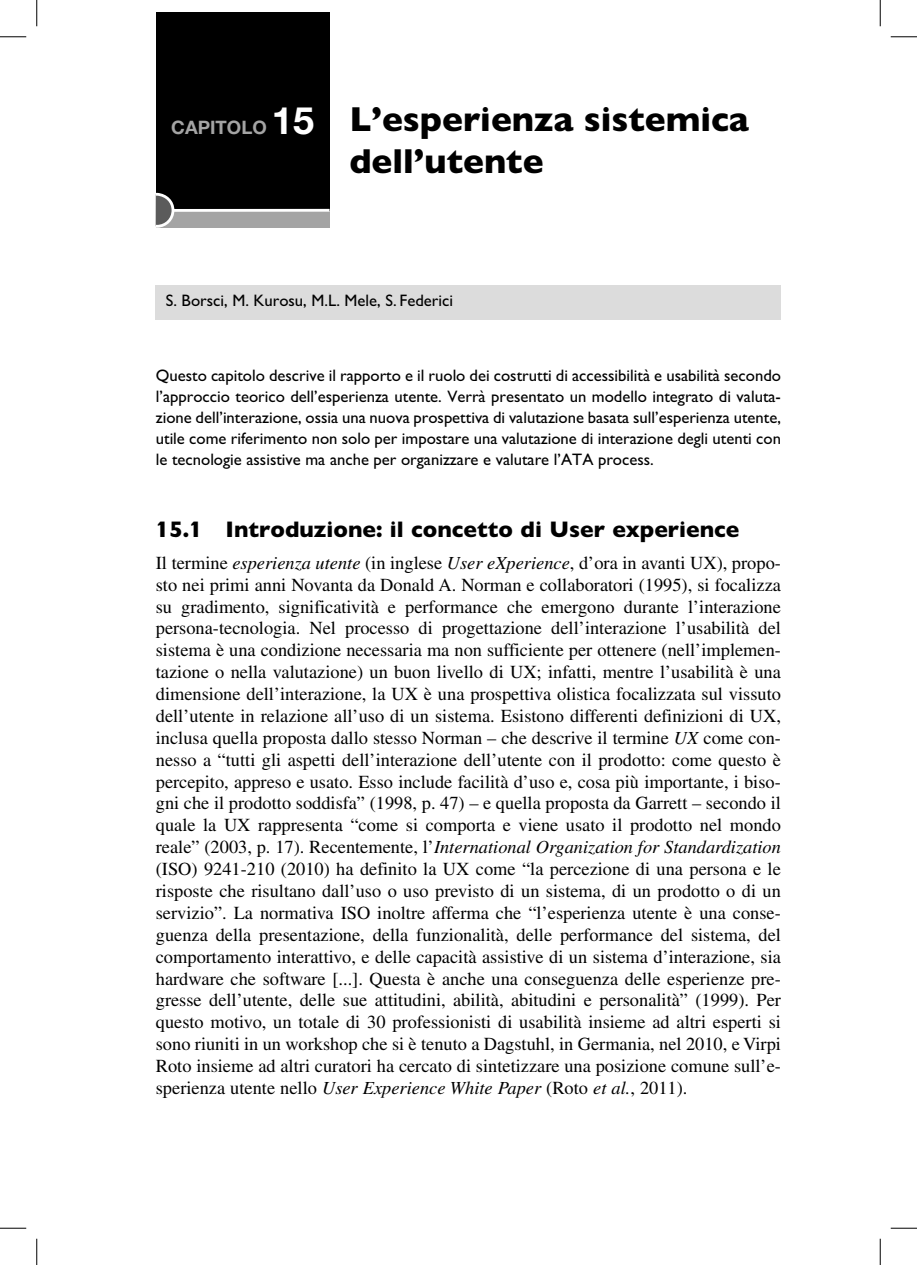
<style>
.page{position:relative;width:917px;height:1265px;background:#fff}
.page>*{position:absolute;margin:0;border:0;box-sizing:border-box;transform-origin:0 0}
.t1{font:700 35px/42px "PE Gill Sans";color:#000}
.t2{font:700 22.75px "PE Gill Sans";color:#000}
.t3{font:18.38px/21.9px "Times LT Std";color:#000;text-align:justify}
.t4{font:16.62px/21px "PE Gill Sans";color:#000;text-align:justify}
.s1{font-family:"Helvetica Neue LT Std";font-size:37.8px;color:#fff}
.s2{font-style:italic}
</style>
<div class="page">
<div style="left:156px;top:203px;width:174px;height:25px;background:#a4a4a4"></div>
<div style="left:156px;top:12px;width:174px;height:198px;background:#000"></div>
<hr style="left:173px;top:209px;width:157px;height:3px;background:#fff">
<svg style="left:155px;top:192px;width:21px;height:36px"></svg>
<div style="left:156px;top:285px;width:625px;height:35px;background:#dcdcdc"></div>
<svg style="left:0;top:36px;width:26px;height:1px"></svg>
<svg style="left:891px;top:36px;width:26px;height:1px"></svg>
<svg style="left:0;top:1227px;width:26px;height:1px"></svg>
<svg style="left:891px;top:1227px;width:26px;height:1px"></svg>
<svg style="left:36px;top:0;width:1px;height:26px"></svg>
<svg style="left:36px;top:1238px;width:1px;height:26px"></svg>
<svg style="left:880px;top:0;width:1px;height:26px"></svg>
<svg style="left:880px;top:1238px;width:1px;height:26px"></svg>
<h1 class="t1" style="left:349px;top:98px;width:401px;text-indent:-178px"><sub>CAPITOLO</sub> <span class="s1">15</span> L’esperienza sistemica dell’utente</h1>
<p class="t4" style="left:166px;top:290px;width:289px">S. Borsci, M. Kurosu, M.L. Mele, S. Federici</p>
<p class="t4" style="left:156px;top:364px;width:627px">Questo capitolo descrive il rapporto e il ruolo dei costrutti di accessibilità e usabilità secondo l’approccio teorico dell’esperienza utente. Verrà presentato un modello integrato di valuta&shy;zione dell’interazione, ossia una nuova prospettiva di valutazione basata sull’esperienza utente, utile come riferimento non solo per impostare una valutazione di interazione degli utenti con le tecnologie assistive ma anche per organizzare e valutare l’ATA process.</p>
<p class="t2" style="left:156px;top:516px;width:585px">15.1 Introduzione: il concetto di User experience</p>
<p class="t3" style="left:156px;top:551px;width:627px">Il termine <span class="s2">esperienza utente</span> (in inglese <span class="s2">User eXperience</span>, d’ora in avanti UX), propo&shy;sto nei primi anni Novanta da Donald A. Norman e collaboratori (1995), si focalizza su gradimento, significatività e performance che emergono durante l’interazione persona-tecnologia. Nel processo di progettazione dell’interazione l’usabilità del sistema è una condizione necessaria ma non sufficiente per ottenere (nell’implemen&shy;tazione o nella valutazione) un buon livello di UX; infatti, mentre l’usabilità è una dimensione dell’interazione, la UX è una prospettiva olistica focalizzata sul vissuto dell’utente in relazione all’uso di un sistema. Esistono differenti definizioni di UX, inclusa quella proposta dallo stesso Norman – che descrive il termine <span class="s2">UX</span> come con&shy;nesso a “tutti gli aspetti dell’interazione dell’utente con il prodotto: come questo è percepito, appreso e usato. Esso include facilità d’uso e, cosa più importante, i biso&shy;gni che il prodotto soddisfa” (1998, p. 47) – e quella proposta da Garrett – secondo il quale la UX rappresenta “come si comporta e viene usato il prodotto nel mondo reale” (2003, p. 17). Recentemente, l’<span class="s2">International Organization for Standardization </span>(ISO) 9241-210 (2010) ha definito la UX come “la percezione di una persona e le risposte che risultano dall’uso o uso previsto di un sistema, di un prodotto o di un servizio”. La normativa ISO inoltre afferma che “l’esperienza utente è una conse&shy;guenza della presentazione, della funzionalità, delle performance del sistema, del comportamento interattivo, e delle capacità assistive di un sistema d’interazione, sia hardware che software [...]. Questa è anche una conseguenza delle esperienze pre&shy;gresse dell’utente, delle sue attitudini, abilità, abitudini e personalità” (1999). Per questo motivo, un totale di 30 professionisti di usabilità insieme ad altri esperti si sono riuniti in un workshop che si è tenuto a Dagstuhl, in Germania, nel 2010, e Virpi Roto insieme ad altri curatori ha cercato di sintetizzare una posizione comune sull’e&shy;sperienza utente nello <span class="s2">User Experience White Paper</span> (Roto <span class="s2">et al.</span>, 2011).</p>
</div>
